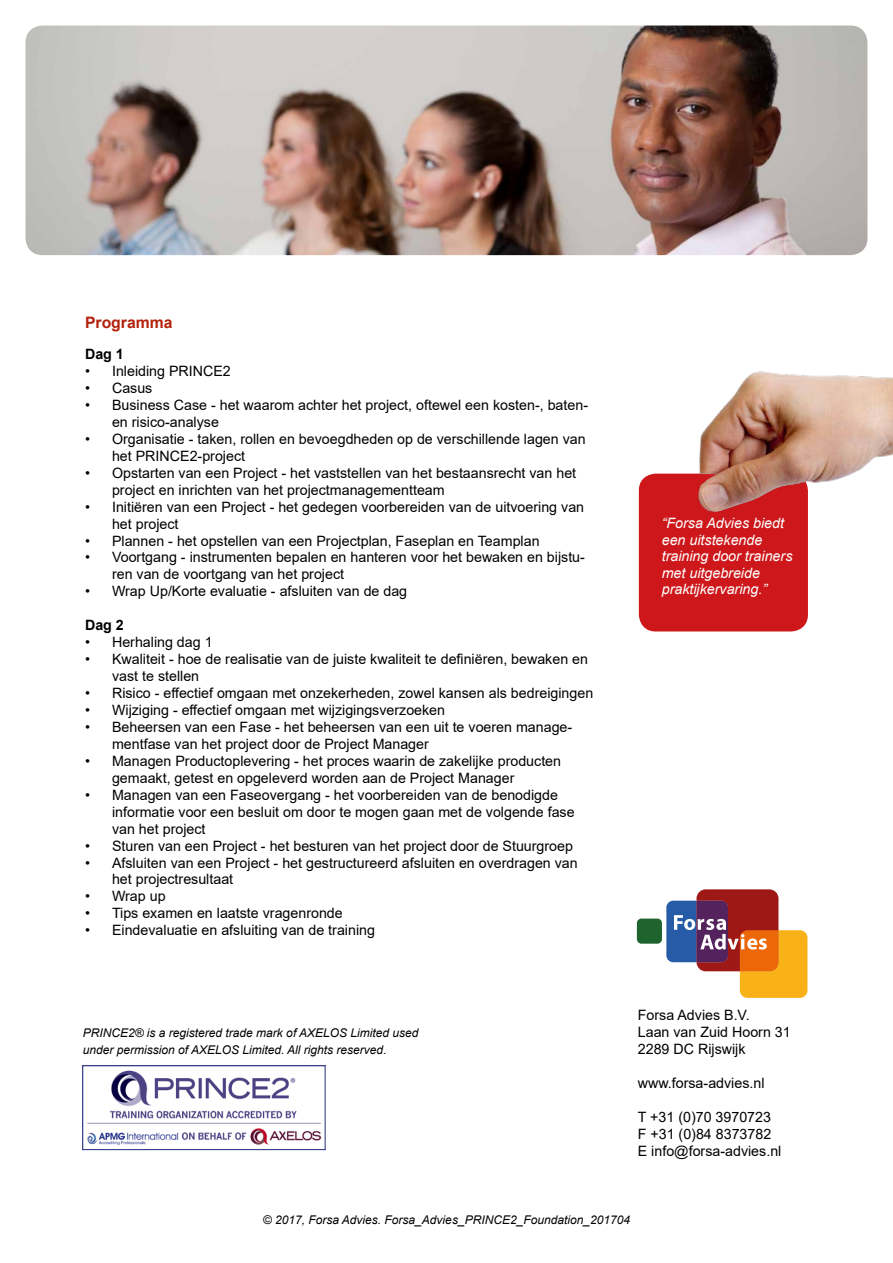
<style>
.page{position:relative;width:893px;height:1263px;background:#fff}
.page>*{position:absolute;margin:0;border:0;box-sizing:border-box;transform-origin:0 0}
.t1{font:700 15.75px "Arial";color:#b3220c}
.t2{font:14.25px/17px "Arial";color:#000}
.t3{font:italic 14.25px/16.5px "Arial";color:#fff}
.t4{font:700 14.25px "Arial";color:#000}
.t5{font:italic 12px/17px "Arial";color:#000}
</style>
<div class="page">
<img style="left:26px;top:26px;width:841px;height:229px">
<img style="left:87px;top:1070px;width:235px;height:76px">
<div style="left:82px;top:1065px;width:243px;height:85px;border:1px solid #283583"></div>
<div style="left:637px;top:918px;width:25px;height:26px;background:#1f642e;border-radius:5px"></div>
<svg style="left:666px;top:889px;width:141px;height:109px"></svg>
<div style="left:639px;top:474px;width:169px;height:157px;background:#cd171a;border-radius:17px"></div>
<img style="left:638px;top:371px;width:255px;height:240px">
<p class="t1" style="left:85px;top:311px;width:89px">Programma</p>
<p class="t4" style="left:85px;top:344px;width:40px">Dag 1</p>
<p class="t2" style="left:85px;top:362px;width:147px">• Inleiding PRINCE2</p>
<p class="t2" style="left:85px;top:379px;width:69px">• Casus</p>
<p class="t2" style="left:112px;top:396px;width:478px;text-indent:-27px">• Business Case - het waarom achter het project, oftewel een kosten-, baten&shy;en risico-analyse</p>
<p class="t2" style="left:112px;top:430px;width:475px;text-indent:-27px">• Organisatie - taken, rollen en bevoegdheden op de verschillende lagen van het PRINCE2-project</p>
<p class="t2" style="left:112px;top:464px;width:466px;text-indent:-27px">• Opstarten van een Project - het vaststellen van het bestaansrecht van het project en inrichten van het projectmanagementteam</p>
<p class="t2" style="left:112px;top:498px;width:474px;text-indent:-27px">• Initiëren van een Project - het gedegen voorbereiden van de uitvoering van het project</p>
<p class="t2" style="left:85px;top:532px;width:456px">• Plannen - het opstellen van een Projectplan, Faseplan en Teamplan</p>
<p class="t2" style="left:112px;top:549px;width:474px;text-indent:-27px">• Voortgang - instrumenten bepalen en hanteren voor het bewaken en bijstu&shy;ren van de voortgang van het project</p>
<p class="t2" style="left:85px;top:583px;width:324px">• Wrap Up/Korte evaluatie - afsluiten van de dag</p>
<p class="t4" style="left:85px;top:615px;width:40px">Dag 2</p>
<p class="t2" style="left:85px;top:634px;width:129px">• Herhaling dag 1</p>
<p class="t2" style="left:112px;top:651px;width:478px;text-indent:-27px">• Kwaliteit - hoe de realisatie van de juiste kwaliteit te definiëren, bewaken en vast te stellen</p>
<p class="t2" style="left:85px;top:684px;width:510px">• Risico - effectief omgaan met onzekerheden, zowel kansen als bedreigingen</p>
<p class="t2" style="left:85px;top:701px;width:362px">• Wijziging - effectief omgaan met wijzigingsverzoeken</p>
<p class="t2" style="left:112px;top:718px;width:462px;text-indent:-27px">• Beheersen van een Fase - het beheersen van een uit te voeren manage&shy;mentfase van het project door de Project Manager</p>
<p class="t2" style="left:112px;top:752px;width:451px;text-indent:-27px">• Managen Productoplevering - het proces waarin de zakelijke producten gemaakt, getest en opgeleverd worden aan de Project Manager</p>
<p class="t2" style="left:112px;top:786px;width:464px;text-indent:-27px">• Managen van een Faseovergang - het voorbereiden van de benodigde informatie voor een besluit om door te mogen gaan met de volgende fase van het project</p>
<p class="t2" style="left:85px;top:837px;width:490px">• Sturen van een Project - het besturen van het project door de Stuurgroep</p>
<p class="t2" style="left:112px;top:854px;width:467px;text-indent:-27px">• Afsluiten van een Project - het gestructureerd afsluiten en overdragen van het projectresultaat</p>
<p class="t2" style="left:85px;top:888px;width:82px">• Wrap up</p>
<p class="t2" style="left:85px;top:905px;width:259px">• Tips examen en laatste vragenronde</p>
<p class="t2" style="left:85px;top:922px;width:291px">• Eindevaluatie en afsluiting van de training</p>
<p class="t5" style="left:83px;top:1025px;width:337px">PRINCE2® is a registered trade mark of AXELOS Limited used under permission of AXELOS Limited. All rights reserved.</p>
<p class="t3" style="left:662px;top:515px;width:132px">“Forsa Advies biedt een uitstekende training door trainers met uitgebreide praktijkervaring.”</p>
<p class="t2" style="left:638px;top:1007px;width:154px">Forsa Advies B.V.<br>Laan van Zuid Hoorn 31<br>2289 DC Rijswijk</p>
<p class="t2" style="left:638px;top:1074px;width:128px">www.forsa-advies.nl</p>
<p class="t2" style="left:638px;top:1108px;width:145px">T +31 (0)70 3970723<br>F +31 (0)84 8373782<br>E info@forsa-advies.nl</p>
<p class="t5" style="left:263px;top:1211px;width:369px">© 2017, Forsa Advies. Forsa_Advies_PRINCE2_Foundation_201704</p>
</div>
